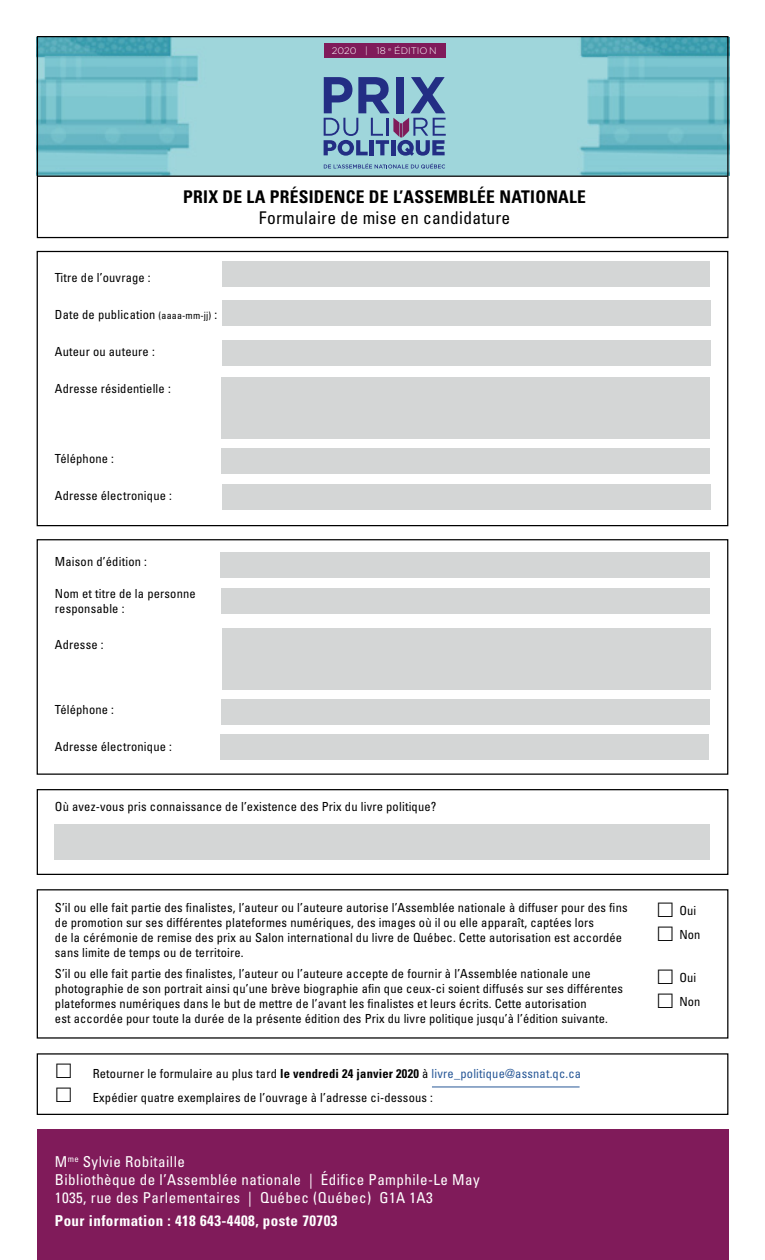
<style>
.page{position:relative;width:765px;height:1260px;background:#fff}
.page>*{position:absolute;margin:0;border:0;box-sizing:border-box;transform-origin:0 0}
.t1{font:700 condensed 17.5px "Univers LT Std";letter-spacing:.015em;color:#000}
.t2{font:condensed 17.5px "Univers LT Std";letter-spacing:.015em;color:#000}
.t3{font:condensed 15px "Univers LT Std";letter-spacing:.03em;color:#fff}
.t4{font:700 condensed 15px "Univers LT Std";letter-spacing:.03em;color:#fff}
.t5{font:condensed 12.5px/15px "Univers LT Std";letter-spacing:.015em;color:#000}
.t6{font:300 9.5px "Gotham";color:#fff}
.s1{font-size:10px}
.s2{font-weight:700}
.s3{color:#285897}
</style>
<div class="page">
<div style="left:222px;top:261px;width:487px;height:26px;background:#d4d6d6"></div>
<div style="left:222px;top:300px;width:488px;height:26px;background:#d4d6d6"></div>
<div style="left:222px;top:340px;width:488px;height:26px;background:#d4d6d6"></div>
<div style="left:221px;top:377px;width:488px;height:62px;background:#d4d6d6"></div>
<div style="left:221px;top:448px;width:488px;height:26px;background:#d4d6d6"></div>
<div style="left:222px;top:484px;width:488px;height:26px;background:#d4d6d6"></div>
<div style="left:37px;top:251px;width:691px;height:275px;border:1px solid #000"></div>
<div style="left:37px;top:539px;width:691px;height:236px;border:1px solid #000"></div>
<div style="left:220px;top:552px;width:490px;height:25px;background:#d4d6d6"></div>
<div style="left:221px;top:588px;width:488px;height:26px;background:#d4d6d6"></div>
<div style="left:220px;top:734px;width:489px;height:26px;background:#d4d6d6"></div>
<div style="left:221px;top:699px;width:488px;height:26px;background:#d4d6d6"></div>
<div style="left:55px;top:824px;width:655px;height:36px;background:#d4d6d6"></div>
<div style="left:222px;top:628px;width:488px;height:61px;background:#d4d6d6"></div>
<hr style="left:432px;top:1087px;width:148px;height:1px;background:#285897">
<div style="left:37px;top:1129px;width:691px;height:131px;background:#801b5a"></div>
<div style="left:37px;top:789px;width:691px;height:86px;border:1px solid #000"></div>
<div style="left:37px;top:889px;width:691px;height:150px;border:1px solid #000"></div>
<div style="left:37px;top:1053px;width:691px;height:62px;border:1px solid #000"></div>
<img style="left:39px;top:38px;width:688px;height:138px">
<hr style="left:37px;top:176px;width:691px;height:1px;background:#000">
<div style="left:37px;top:36px;width:692px;height:202px;border:1px solid #000"></div>
<div style="left:324px;top:43px;width:121px;height:15px;background:#801b5a"></div>
<svg style="left:324px;top:163px;width:121px;height:6px"></svg>
<svg style="left:324px;top:77px;width:122px;height:79px"></svg>
<p class="t6" style="left:332px;top:45px;width:106px">2020 | 18 <sup>e</sup> ÉDITION</p>
<p class="t1" style="left:183px;top:186px;width:404px">PRIX DE LA PRÉSIDENCE DE L’ASSEMBLÉE NATIONALE</p>
<p class="t2" style="left:259px;top:207px;width:253px">Formulaire de mise en candidature</p>
<p class="t5" style="left:55px;top:270px;width:97px">Titre de l’ouvrage :</p>
<p class="t5" style="left:55px;top:307px;width:164px">Date de publication <span class="s1">(aaaa-mm-jj)</span> :</p>
<p class="t5" style="left:55px;top:344px;width:101px">Auteur ou auteure :</p>
<p class="t5" style="left:55px;top:380px;width:117px">Adresse résidentielle :</p>
<p class="t5" style="left:55px;top:451px;width:61px">Téléphone :</p>
<p class="t5" style="left:55px;top:488px;width:119px">Adresse électronique :</p>
<p class="t5" style="left:55px;top:554px;width:94px">Maison d’édition :</p>
<p class="t5" style="left:55px;top:585px;width:142px">Nom et titre de la personne responsable :</p>
<p class="t5" style="left:55px;top:637px;width:50px">Adresse :</p>
<p class="t5" style="left:55px;top:702px;width:61px">Téléphone :</p>
<p class="t5" style="left:55px;top:739px;width:119px">Adresse électronique :</p>
<p class="t5" style="left:55px;top:799px;width:383px">Où avez-vous pris connaissance de l’existence des Prix du livre politique?</p>
<p class="t5" style="left:55px;top:900px;width:574px">S’il ou elle fait partie des finalistes, l’auteur ou l’auteure autorise l’Assemblée nationale à diffuser pour des fins de promotion sur ses différentes plateformes numériques, des images où il ou elle apparaît, captées lors<br>de la cérémonie de remise des prix au Salon international du livre de Québec. Cette autorisation est accordée sans limite de temps ou de territoire.</p>
<p class="t5" style="left:55px;top:965px;width:570px">S’il ou elle fait partie des finalistes, l’auteur ou l’auteure accepte de fournir à l’Assemblée nationale une photographie de son portrait ainsi qu’une brève biographie afin que ceux-ci soient diffusés sur ses différentes plateformes numériques dans le but de mettre de l’avant les finalistes et leurs écrits. Cette autorisation<br>est accordée pour toute la durée de la présente édition des Prix du livre politique jusqu’à l’édition suivante.</p>
<p class="t5" style="left:93px;top:1066px;width:490px">Retourner le formulaire au plus tard <span class="s2">le vendredi 24 janvier 2020</span> à <span class="s3">livre_politique@assnat.qc.ca</span></p>
<p class="t5" style="left:93px;top:1090px;width:342px">Expédier quatre exemplaires de l’ouvrage à l’adresse ci-dessous :</p>
<p class="t3" style="left:55px;top:1152px;width:132px">M<sup>me</sup> Sylvie Robitaille</p>
<p class="t3" style="left:55px;top:1170px;width:426px">Bibliothèque de l’Assemblée nationale | Édifice Pamphile-Le May</p>
<p class="t3" style="left:55px;top:1188px;width:380px">1035, rue des Parlementaires | Québec (Québec) G1A 1A3</p>
<p class="t4" style="left:55px;top:1212px;width:284px">Pour information : 418 643-4408, poste 70703</p>
<p class="t5" style="left:679px;top:903px;width:19px">Oui</p>
<p class="t5" style="left:679px;top:927px;width:23px">Non</p>
<p class="t5" style="left:679px;top:970px;width:19px">Oui</p>
<p class="t5" style="left:679px;top:994px;width:23px">Non</p>
</div>
